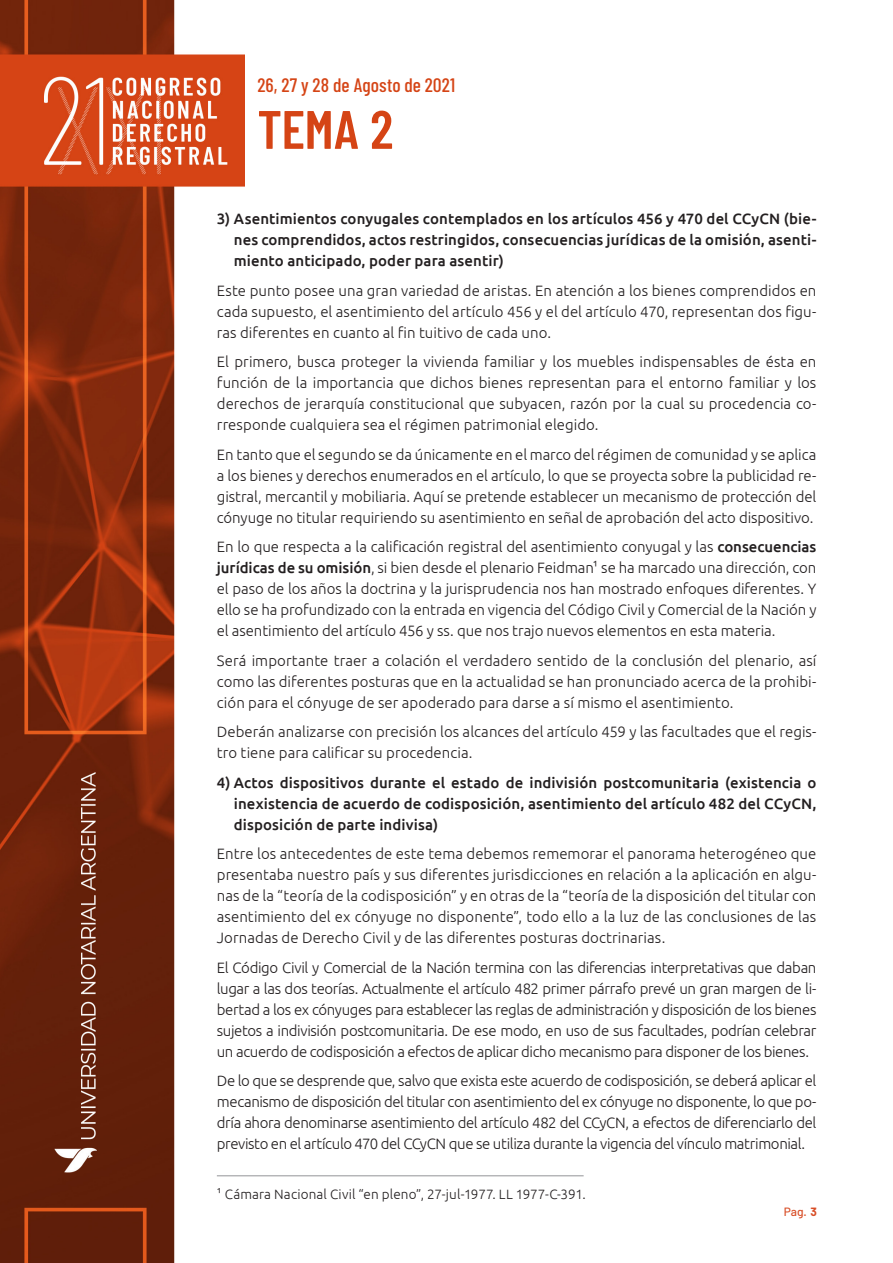
<style>
.page{position:relative;width:893px;height:1263px;background:#fff}
.page>*{position:absolute;margin:0;border:0;box-sizing:border-box;transform-origin:0 0}
.t1{font:600 54px "Barlow Condensed";color:#d54415}
.t2{font:500 19.5px "Barlow Condensed";letter-spacing:.005em;color:#d54415}
.t3{font:300 15px/21px "Ubuntu";color:#231f20;text-align:justify}
.t4{font:500 15px/21px "Ubuntu";letter-spacing:.005em;color:#231f20;text-align:justify}
.t5{font:300 13.5px "Ubuntu";letter-spacing:.01em;color:#231f20}
.t6{font:500 12px "Barlow";color:#d84e27}
.s1{font-weight:500}
.s2{font-weight:700}
</style>
<div class="page">
<img style="left:0;top:1px;width:244px;height:1262px">
<hr style="left:217px;top:1175px;width:367px;height:1px;background:#939598">
<h2 class="t2" style="left:257px;top:73px;width:199px">26, 27 y 28 de Agosto de 2021</h2>
<h1 class="t1" style="left:257px;top:96px;width:137px">TEMA 2</h1>
<p class="t4" style="left:234px;top:208px;width:584px;text-indent:-17px">3) Asentimientos conyugales contemplados en los artículos 456 y 470 del CCyCN (bie&shy;nes comprendidos, actos restringidos, consecuencias jurídicas de la omisión, asenti&shy;miento anticipado, poder para asentir)</p>
<p class="t3" style="left:217px;top:280px;width:601px">Este punto posee una gran variedad de aristas. En atención a los bienes comprendidos en cada supuesto, el asentimiento del artículo 456 y el del artículo 470, representan dos figu&shy;ras diferentes en cuanto al fin tuitivo de cada uno.</p>
<p class="t3" style="left:217px;top:351px;width:601px">El primero, busca proteger la vivienda familiar y los muebles indispensables de ésta en función de la importancia que dichos bienes representan para el entorno familiar y los derechos de jerarquía constitucional que subyacen, razón por la cual su procedencia co&shy;rresponde cualquiera sea el régimen patrimonial elegido.</p>
<p class="t3" style="left:217px;top:444px;width:601px">En tanto que el segundo se da únicamente en el marco del régimen de comunidad y se aplica a los bienes y derechos enumerados en el artículo, lo que se proyecta sobre la publicidad re&shy;gistral, mercantil y mobiliaria. Aquí se pretende establecer un mecanismo de protección del cónyuge no titular requiriendo su asentimiento en señal de aprobación del acto dispositivo.</p>
<p class="t3" style="left:217px;top:536px;width:601px">En lo que respecta a la calificación registral del asentimiento conyugal y las <span class="s1">consecuencias jurídicas de su omisión</span>, si bien desde el plenario Feidman1 se ha marcado una dirección, con el paso de los años la doctrina y la jurisprudencia nos han mostrado enfoques diferentes. Y ello se ha profundizado con la entrada en vigencia del Código Civil y Comercial de la Nación y el asentimiento del artículo 456 y ss. que nos trajo nuevos elementos en esta materia.</p>
<p class="t3" style="left:217px;top:650px;width:601px">Será importante traer a colación el verdadero sentido de la conclusión del plenario, así como las diferentes posturas que en la actualidad se han pronunciado acerca de la prohibi&shy;ción para el cónyuge de ser apoderado para darse a sí mismo el asentimiento.</p>
<p class="t3" style="left:217px;top:721px;width:601px">Deberán analizarse con precisión los alcances del artículo 459 y las facultades que el regis&shy;tro tiene para calificar su procedencia.</p>
<p class="t4" style="left:234px;top:771px;width:584px;text-indent:-17px">4) Actos dispositivos durante el estado de indivisión postcomunitaria (existencia o inexistencia de acuerdo de codisposición, asentimiento del artículo 482 del CCyCN, disposición de parte indivisa)</p>
<p class="t3" style="left:217px;top:843px;width:601px">Entre los antecedentes de este tema debemos rememorar el panorama heterogéneo que presentaba nuestro país y sus diferentes jurisdicciones en relación a la aplicación en algu&shy;nas de la “teoría de la codisposición” y en otras de la “teoría de la disposición del titular con asentimiento del ex cónyuge no disponente”, todo ello a la luz de las conclusiones de las Jornadas de Derecho Civil y de las diferentes posturas doctrinarias.</p>
<p class="t3" style="left:217px;top:957px;width:601px">El Código Civil y Comercial de la Nación termina con las diferencias interpretativas que daban lugar a las dos teorías. Actualmente el artículo 482 primer párrafo prevé un gran margen de li&shy;bertad a los ex cónyuges para establecer las reglas de administración y disposición de los bienes sujetos a indivisión postcomunitaria. De ese modo, en uso de sus facultades, podrían celebrar un acuerdo de codisposición a efectos de aplicar dicho mecanismo para disponer de los bienes.</p>
<p class="t3" style="left:217px;top:1070px;width:601px">De lo que se desprende que, salvo que exista este acuerdo de codisposición, se deberá aplicar el mecanismo de disposición del titular con asentimiento del ex cónyuge no disponente, lo que po&shy;dría ahora denominarse asentimiento del artículo 482 del CCyCN, a efectos de diferenciarlo del previsto en el artículo 470 del CCyCN que se utiliza durante la vigencia del vínculo matrimonial.</p>
<p class="t5" style="left:217px;top:1186px;width:370px">1 Cámara Nacional Civil “en pleno”, 27-jul-1977. LL 1977-C-391.</p>
<p class="t6" style="left:784px;top:1204px;width:35px">Pag. <span class="s2">3</span></p>
</div>
